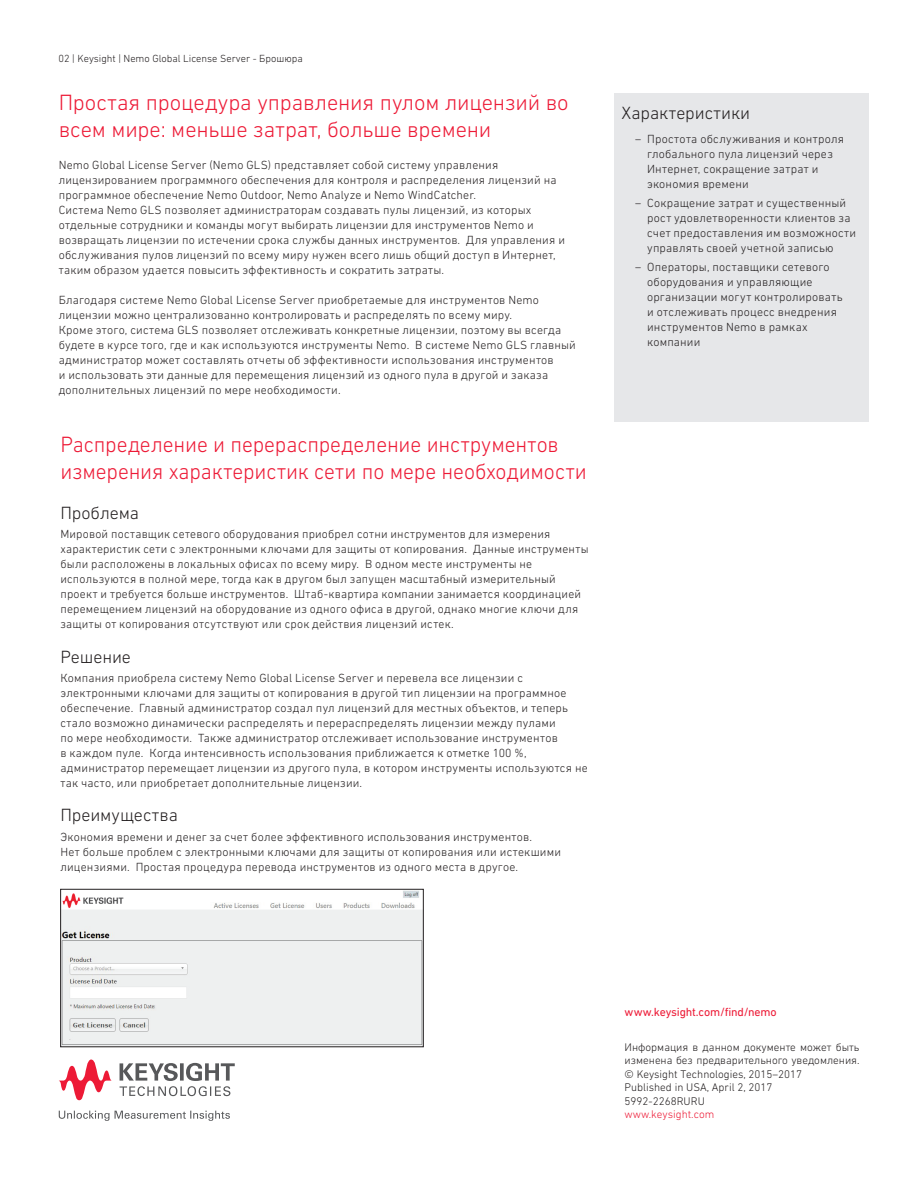
<style>
.page{position:relative;width:918px;height:1188px;background:#fff}
.page>*{position:absolute;margin:0;border:0;box-sizing:border-box;transform-origin:0 0}
.t1{font:300 22.5px/27px "DIN Next CYR";letter-spacing:-.005em;color:#ed1a36;scale:.96 1}
.t2{font:300 22.5px/27px "DIN Next CYR";letter-spacing:-.005em;color:#ed1a36}
.t3{font:300 18px "DIN Next CYR";letter-spacing:-.005em;color:#231f20}
.t4{font:300 12px/15px "DIN Next CYR";letter-spacing:.015em;color:#231f20}
.t5{font:12px "DIN Next CYR";letter-spacing:-.015em;color:#ed1a36}
.t6{font:300 11.25px/13.5px "DIN Next CYR";color:#231f20}
.t7{font:300 11.25px "DIN Next CYR";color:#ed1a36}
.t8{font:300 10.5px "DIN Next CYR";color:#231f20}
</style>
<div class="page">
<div style="left:614px;top:94px;width:255px;height:328px;background:#e6e7e9"></div>
<svg style="left:59px;top:1111px;width:171px;height:10px"></svg>
<svg style="left:120px;top:1063px;width:115px;height:33px"></svg>
<svg style="left:59px;top:1060px;width:53px;height:40px"></svg>
<img style="left:62px;top:891px;width:360px;height:154px">
<div style="left:60px;top:889px;width:364px;height:158px;border:1px solid #231f20"></div>
<p class="t8" style="left:59px;top:52px;width:246px">02 | Keysight | Nemo Global License Server - Брошюра</p>
<h1 class="t2" style="left:59px;top:89px;width:511px">Простая процедура управления пулом лицензий во всем мире: меньше затрат, больше времени</h1>
<p class="t4" style="left:59px;top:158px;width:508px">Nemo Global License Server (Nemo GLS) представляет собой систему управления лицензированием программного обеспечения для контроля и распределения лицензий на программное обеспечение Nemo Outdoor, Nemo Analyze и Nemo WindCatcher.<br>Система Nemo GLS позволяет администраторам создавать пулы лицензий, из которых отдельные сотрудники и команды могут выбирать лицензии для инструментов Nemo и возвращать лицензии по истечении срока службы данных инструментов. Для управления и обслуживания пулов лицензий по всему миру нужен всего лишь общий доступ в Интернет, таким образом удается повысить эффективность и сократить затраты.</p>
<p class="t4" style="left:59px;top:293px;width:519px">Благодаря системе Nemo Global License Server приобретаемые для инструментов Nemo лицензии можно централизованно контролировать и распределять по всему миру.<br>Кроме этого, система GLS позволяет отслеживать конкретные лицензии, поэтому вы всегда будете в курсе того, где и как используются инструменты Nemo. В системе Nemo GLS главный администратор может составлять отчеты об эффективности использования инструментов<br>и использовать эти данные для перемещения лицензий из одного пула в другой и заказа дополнительных лицензий по мере необходимости.</p>
<h1 class="t1" style="left:60px;top:431px;width:550px">Распределение и перераспределение инструментов измерения характеристик сети по мере необходимости</h1>
<h2 class="t3" style="left:60px;top:502px;width:80px">Проблема</h2>
<p class="t4" style="left:60px;top:526px;width:530px">Мировой поставщик сетевого оборудования приобрел сотни инструментов для измерения характеристик сети с электронными ключами для защиты от копирования. Данные инструменты были расположены в локальных офисах по всему миру. В одном месте инструменты не используются в полной мере, тогда как в другом был запущен масштабный измерительный проект и требуется больше инструментов. Штаб-квартира компании занимается координацией перемещением лицензий на оборудование из одного офиса в другой, однако многие ключи для защиты от копирования отсутствуют или срок действия лицензий истек.</p>
<h2 class="t3" style="left:60px;top:646px;width:72px">Решение</h2>
<p class="t4" style="left:60px;top:670px;width:529px">Компания приобрела систему Nemo Global License Server и перевела все лицензии с электронными ключами для защиты от копирования в другой тип лицензии на программное обеспечение. Главный администратор создал пул лицензий для местных объектов, и теперь стало возможно динамически распределять и перераспределять лицензии между пулами<br>по мере необходимости. Также администратор отслеживает использование инструментов<br>в каждом пуле. Когда интенсивность использования приближается к отметке 100 %, администратор перемещает лицензии из другого пула, в котором инструменты используются не так часто, или приобретает дополнительные лицензии.</p>
<h2 class="t3" style="left:60px;top:805px;width:119px">Преимущества</h2>
<p class="t4" style="left:60px;top:829px;width:502px">Экономия времени и денег за счет более эффективного использования инструментов.<br>Нет больше проблем с электронными ключами для защиты от копирования или истекшими лицензиями. Простая процедура перевода инструментов из одного места в другое.</p>
<h2 class="t3" style="left:622px;top:103px;width:130px">Характеристики</h2>
<p class="t4" style="left:647px;top:131px;width:199px;text-indent:-12px">– Простота обслуживания и контроля глобального пула лицензий через<br>Интернет, сокращение затрат и экономия времени</p>
<p class="t4" style="left:647px;top:195px;width:211px;text-indent:-12px">– Сокращение затрат и существенный рост удовлетворенности клиентов за счет предоставления им возможности управлять своей учетной записью</p>
<p class="t4" style="left:647px;top:260px;width:197px;text-indent:-12px">– Операторы, поставщики сетевого оборудования и управляющие организации могут контролировать и отслеживать процесс внедрения инструментов Nemo в рамках компании</p>
<p class="t5" style="left:625px;top:1005px;width:154px">www.keysight.com/find/nemo</p>
<p class="t6" style="left:625px;top:1040px;width:236px">Информация в данном документе может быть изменена без предварительного уведомления. © Keysight Technologies, 2015–2017<br>Published in USA, April 2, 2017<br>5992-2268RURU</p>
<p class="t7" style="left:625px;top:1108px;width:91px">www.keysight.com</p>
</div>
